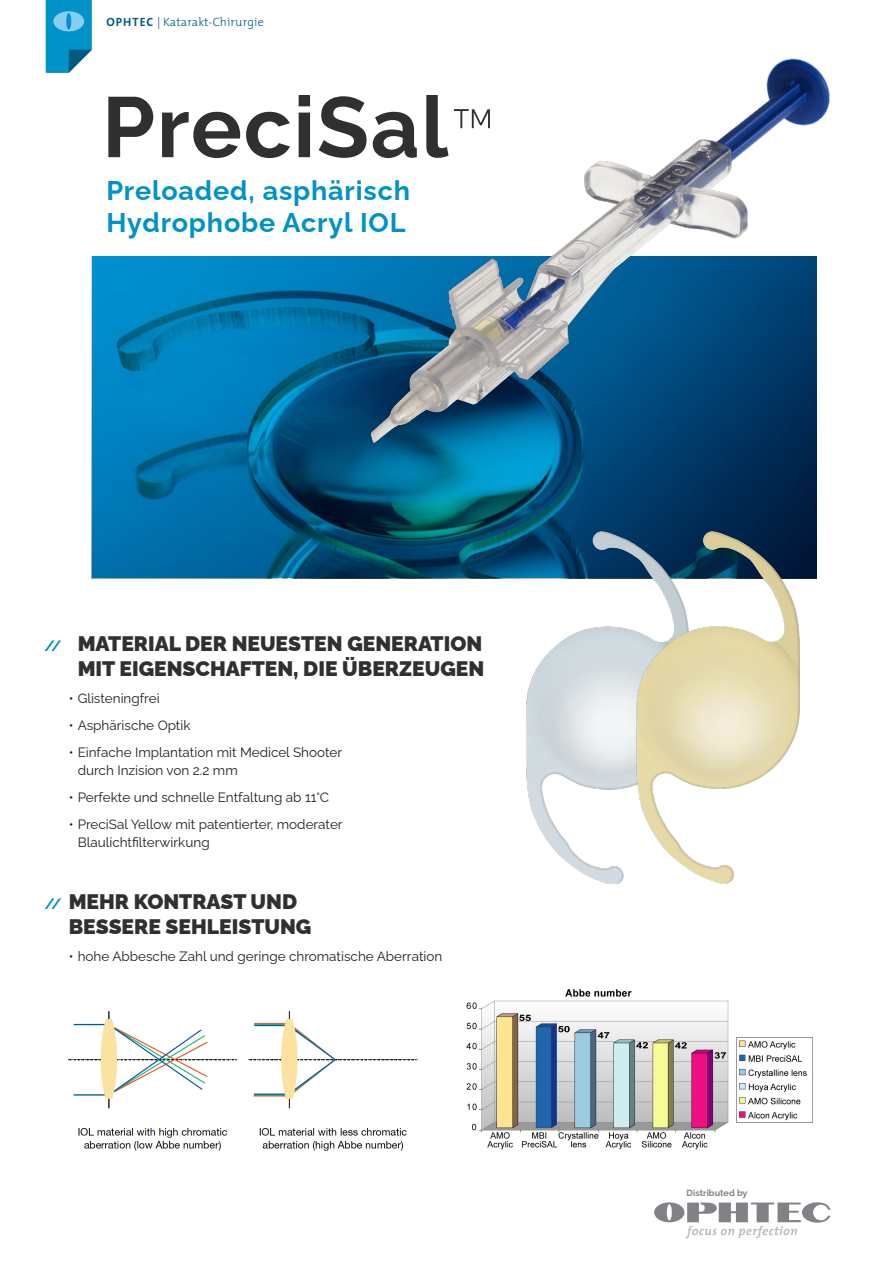
<style>
.page{position:relative;width:872px;height:1263px;background:#fff}
.page>*{position:absolute;margin:0;border:0;box-sizing:border-box;transform-origin:0 0}
.t1{font:700 85.2px "Raleway";letter-spacing:.02em;color:#312f30}
.t2{font:700 27px "Raleway";letter-spacing:.03em;color:#0092c8}
.t3{font:900 21px "Raleway";color:#312f30}
.t4{font:13.5px "Raleway";color:#231f20}
.t5{font:300 12px "The Mix";letter-spacing:.01em;color:#005b7f}
.t6{font:700 9px "Raleway";color:#808285}
.s1{font-weight:700}
.s2{font-weight:200;font-size:67.5px}
.s3{font-weight:700;font-size:15px;color:#0092c8}
</style>
<div class="page">
<img style="left:92px;top:257px;width:724px;height:321px">
<svg style="left:46px;top:0;width:46px;height:73px;background:#259ecb"></svg>
<img style="left:361px;top:58px;width:469px;height:394px">
<img style="left:526px;top:531px;width:110px;height:352px">
<img style="left:636px;top:531px;width:163px;height:352px">
<img style="left:69px;top:1011px;width:349px;height:140px">
<img style="left:466px;top:989px;width:347px;height:161px">
<svg style="left:654px;top:1202px;width:176px;height:36px"></svg>
<p class="t5" style="left:106px;top:12px;width:159px"><span class="s1">OPHTEC</span> | Katarakt-Chirurgie</p>
<p class="t1" style="left:102px;top:59px;width:395px">PreciSal<span class="s2">™</span></p>
<p class="t2" style="left:106px;top:169px;width:305px">Preloaded, asphärisch</p>
<p class="t2" style="left:106px;top:201px;width:301px">Hydrophobe Acryl IOL</p>
<p class="t3" style="left:45px;top:627px;width:439px"><span class="s3">//</span> MATERIAL DER NEUESTEN GENERATION</p>
<p class="t3" style="left:78px;top:652px;width:408px">MIT EIGENSCHAFTEN, DIE ÜBERZEUGEN</p>
<p class="t4" style="left:69px;top:688px;width:93px">• Glisteningfrei</p>
<p class="t4" style="left:69px;top:715px;width:123px">• Asphärische Optik</p>
<p class="t4" style="left:69px;top:742px;width:275px">• Einfache Implantation mit Medicel Shooter</p>
<p class="t4" style="left:78px;top:760px;width:162px">durch Inzision von 2.2 mm</p>
<p class="t4" style="left:69px;top:787px;width:262px">• Perfekte und schnelle Entfaltung ab 11°C</p>
<p class="t4" style="left:69px;top:814px;width:275px">• PreciSal Yellow mit patentierter, moderater</p>
<p class="t4" style="left:78px;top:832px;width:133px">Blaulichtfilterwirkung</p>
<p class="t3" style="left:45px;top:884px;width:254px"><span class="s3">//</span> MEHR KONTRAST UND</p>
<p class="t3" style="left:69px;top:910px;width:244px">BESSERE SEHLEISTUNG</p>
<p class="t4" style="left:69px;top:945px;width:375px">• hohe Abbesche Zahl und geringe chromatische Aberration</p>
<p class="t6" style="left:686px;top:1186px;width:62px">Distributed by</p>
</div>
